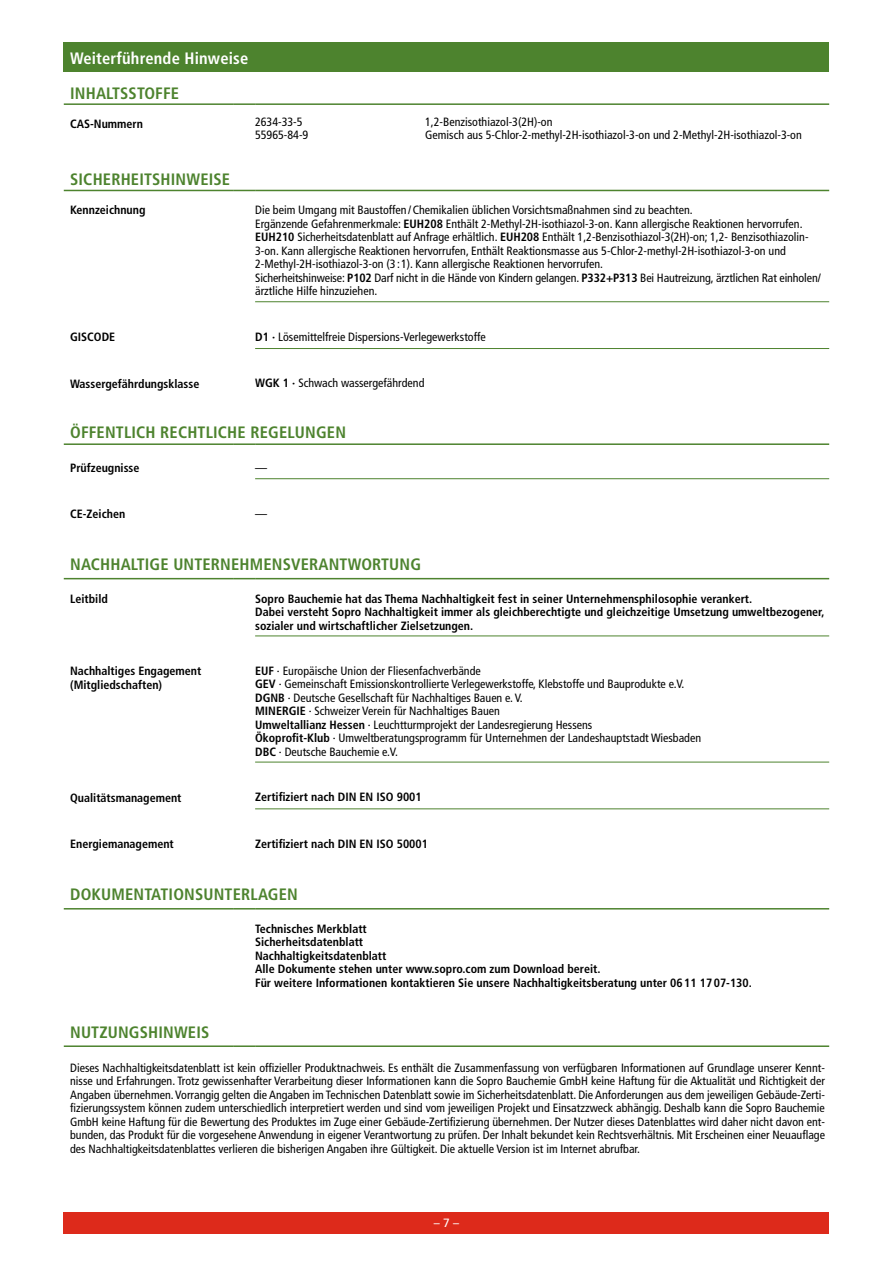
<style>
.page{position:relative;width:893px;height:1263px;background:#fff}
.page>*{position:absolute;margin:0;border:0;box-sizing:border-box;transform-origin:0 0}
._21_TAB_B_head{font:700 condensed 16.5px "Frutiger LT";letter-spacing:.01em;color:#4d832e}
._22_TAB_B_head_neg{font:700 condensed 16.5px "Frutiger LT";letter-spacing:.01em;color:#fff}
._27_TAB_R{font:condensed 12px/13.5px "Frutiger LT";color:#000}
._27_TAB_R-2{font:700 condensed 12px/13.5px "Frutiger LT";color:#000}
._25_TAB_B{font:700 condensed 12px/14.4px "Frutiger LT";color:#000}
._26_TAB_R_Einz_40{font:condensed 12px "Frutiger LT";color:#000}
.t1{font:12px "Frutiger LT";color:#fff}
.s1{font-weight:700}
</style>
<div class="page">
<div style="left:64px;top:1212px;width:765px;height:21px;background:#dd2a1b"></div>
<div style="left:64px;top:43px;width:765px;height:29px;background:#4d832e"></div>
<hr style="left:255px;top:478px;width:574px;height:1px;background:#4d832e">
<hr style="left:255px;top:635px;width:574px;height:1px;background:#4d832e">
<hr style="left:255px;top:808px;width:574px;height:1px;background:#4d832e">
<hr style="left:255px;top:301px;width:574px;height:1px;background:#4d832e">
<hr style="left:255px;top:762px;width:574px;height:1px;background:#4d832e">
<hr style="left:255px;top:348px;width:574px;height:1px;background:#4d832e">
<hr style="left:64px;top:103px;width:170px;height:2px;background:#4d832e">
<hr style="left:234px;top:103px;width:21px;height:2px;background:#4d832e">
<hr style="left:255px;top:103px;width:574px;height:2px;background:#4d832e">
<hr style="left:64px;top:190px;width:170px;height:1px;background:#4d832e">
<svg style="left:234px;top:190px;width:21px;height:1px"></svg>
<hr style="left:255px;top:190px;width:574px;height:1px;background:#4d832e">
<hr style="left:64px;top:443px;width:170px;height:2px;background:#4d832e">
<hr style="left:234px;top:443px;width:21px;height:2px;background:#4d832e">
<hr style="left:255px;top:443px;width:574px;height:2px;background:#4d832e">
<hr style="left:64px;top:908px;width:170px;height:1px;background:#4d832e">
<svg style="left:234px;top:908px;width:21px;height:1px"></svg>
<hr style="left:255px;top:908px;width:574px;height:1px;background:#4d832e">
<hr style="left:64px;top:1045px;width:170px;height:2px;background:#4d832e">
<hr style="left:234px;top:1045px;width:21px;height:2px;background:#4d832e">
<hr style="left:255px;top:1045px;width:574px;height:2px;background:#4d832e">
<hr style="left:64px;top:578px;width:170px;height:1px;background:#4d832e">
<svg style="left:234px;top:578px;width:21px;height:1px"></svg>
<hr style="left:255px;top:578px;width:574px;height:1px;background:#4d832e">
<p class="_22_TAB_B_head_neg" style="left:70px;top:48px;width:180px">Weiterführende Hinweise</p>
<p class="_21_TAB_B_head" style="left:70px;top:83px;width:110px">INHALTSSTOFFE</p>
<p class="_25_TAB_B" style="left:70px;top:117px;width:74px">CAS-Nummern</p>
<p class="_26_TAB_R_Einz_40" style="left:255px;top:115px;width:49px">2634-33-5</p>
<p class="_26_TAB_R_Einz_40" style="left:425px;top:115px;width:129px">1,2-Benzisothiazol-3(2H)-on</p>
<p class="_26_TAB_R_Einz_40" style="left:255px;top:128px;width:55px">55965-84-9</p>
<p class="_26_TAB_R_Einz_40" style="left:425px;top:128px;width:378px">Gemisch aus 5-Chlor-2-methyl-2H-isothiazol-3-on und 2-Methyl-2H-isothiazol-3-on</p>
<p class="_21_TAB_B_head" style="left:70px;top:169px;width:162px">SICHERHEITSHINWEISE</p>
<p class="_25_TAB_B" style="left:70px;top:203px;width:77px">Kennzeichnung</p>
<p class="_27_TAB_R" style="left:255px;top:204px;width:439px">Die beim Umgang mit Baustoffen /Chemikalien üblichen Vorsichtsmaßnahmen sind zu beachten.</p>
<p class="_27_TAB_R" style="left:255px;top:217px;width:555px">Ergänzende Gefahrenmerkmale: <span class="s1">EUH208</span> Enthält 2-Methyl-2H-isothiazol-3-on. Kann allergische Reaktionen hervorrufen.<br><span class="s1">EUH210</span> Sicherheitsdatenblatt auf Anfrage erhältlich. <span class="s1">EUH208</span> Enthält 1,2-Benzisothiazol-3(2H)-on; 1,2- Benzisothiazolin-3-on. Kann allergische Reaktionen hervorrufen, Enthält Reaktionsmasse aus 5-Chlor-2-methyl-2H-isothiazol-3-on und 2-Methyl-2H-isothiazol-3-on (3 :1). Kann allergische Reaktionen hervorrufen.</p>
<p class="_27_TAB_R" style="left:255px;top:271px;width:567px">Sicherheitshinweise: <span class="s1">P102</span> Darf nicht in die Hände von Kindern gelangen. <span class="s1">P332+P313</span> Bei Hautreizung, ärztlichen Rat einholen/ ärztliche Hilfe hinzuziehen.</p>
<p class="_25_TAB_B" style="left:70px;top:329px;width:47px">GISCODE</p>
<p class="_27_TAB_R" style="left:255px;top:330px;width:232px"><span class="s1">D1 ·</span> Lösemittelfreie Dispersions-Verlegewerkstoffe</p>
<p class="_25_TAB_B" style="left:70px;top:377px;width:131px">Wassergefährdungsklasse</p>
<p class="_27_TAB_R" style="left:255px;top:376px;width:171px"><span class="s1">WGK 1 ·</span> Schwach wassergefährdend</p>
<p class="_21_TAB_B_head" style="left:70px;top:422px;width:277px">ÖFFENTLICH RECHTLICHE REGELUNGEN</p>
<p class="_25_TAB_B" style="left:70px;top:461px;width:71px">Prüfzeugnisse</p>
<p class="_27_TAB_R" style="left:255px;top:461px;width:13px">—</p>
<p class="_25_TAB_B" style="left:70px;top:507px;width:57px">CE-Zeichen</p>
<p class="_27_TAB_R" style="left:255px;top:507px;width:13px">—</p>
<p class="_21_TAB_B_head" style="left:70px;top:554px;width:352px">NACHHALTIGE UNTERNEHMENSVERANTWORTUNG</p>
<p class="_25_TAB_B" style="left:70px;top:591px;width:39px">Leitbild</p>
<p class="_27_TAB_R-2" style="left:255px;top:592px;width:571px">Sopro Bauchemie hat das Thema Nachhaltigkeit fest in seiner Unternehmensphilosophie verankert.<br>Dabei versteht Sopro Nachhaltigkeit immer als gleichberechtigte und gleichzeitige Umsetzung umweltbezogener, sozialer und wirtschaftlicher Zielsetzungen.</p>
<p class="_25_TAB_B" style="left:70px;top:663px;width:133px">Nachhaltiges Engagement (Mitgliedschaften)</p>
<p class="_27_TAB_R" style="left:255px;top:664px;width:227px"><span class="s1">EUF</span> · Europäische Union der Fliesenfachverbände</p>
<p class="_27_TAB_R" style="left:255px;top:677px;width:431px"><span class="s1">GEV</span> · Gemeinschaft Emissionskontrollierte Verlegewerkstoffe, Klebstoffe und Bauprodukte e.V.</p>
<p class="_27_TAB_R" style="left:255px;top:691px;width:269px"><span class="s1">DGNB</span> · Deutsche Gesellschaft für Nachhaltiges Bauen e. V.</p>
<p class="_27_TAB_R" style="left:255px;top:704px;width:246px"><span class="s1">MINERGIE</span> · Schweizer Verein für Nachhaltiges Bauen</p>
<p class="_27_TAB_R" style="left:255px;top:718px;width:339px"><span class="s1">Umweltallianz Hessen</span> · Leuchtturmprojekt der Landesregierung Hessens</p>
<p class="_27_TAB_R" style="left:255px;top:731px;width:448px"><span class="s1">Ökoprofit-Klub</span> · Umweltberatungsprogramm für Unternehmen der Landeshauptstadt Wiesbaden</p>
<p class="_27_TAB_R" style="left:255px;top:745px;width:144px"><span class="s1">DBC</span> · Deutsche Bauchemie e.V.</p>
<p class="_25_TAB_B" style="left:70px;top:790px;width:113px">Qualitätsmanagement</p>
<p class="_27_TAB_R-2" style="left:255px;top:790px;width:168px">Zertifiziert nach DIN EN ISO 9001</p>
<p class="_25_TAB_B" style="left:70px;top:837px;width:105px">Energiemanagement</p>
<p class="_27_TAB_R-2" style="left:255px;top:837px;width:174px">Zertifiziert nach DIN EN ISO 50001</p>
<p class="_21_TAB_B_head" style="left:70px;top:884px;width:229px">DOKUMENTATIONSUNTERLAGEN</p>
<p class="_27_TAB_R-2" style="left:255px;top:922px;width:113px">Technisches Merkblatt</p>
<p class="_27_TAB_R-2" style="left:255px;top:935px;width:110px">Sicherheitsdatenblatt</p>
<p class="_27_TAB_R-2" style="left:255px;top:949px;width:133px">Nachhaltigkeitsdatenblatt</p>
<p class="_27_TAB_R-2" style="left:255px;top:962px;width:347px">Alle Dokumente stehen unter www.sopro.com zum Download bereit.</p>
<p class="_27_TAB_R-2" style="left:255px;top:976px;width:498px">Für weitere Informationen kontaktieren Sie unsere Nachhaltigkeitsberatung unter 0611 1707-130.</p>
<p class="_21_TAB_B_head" style="left:70px;top:1022px;width:141px">NUTZUNGSHINWEIS</p>
<p class="_27_TAB_R" style="left:70px;top:1061px;width:756px;text-align:justify">Dieses Nachhaltigkeitsdatenblatt ist kein offizieller Produktnachweis. Es enthält die Zusammenfassung von verfügbaren Informationen auf Grundlage unserer Kennt&shy;nisse und Erfahrungen. Trotz gewissenhafter Verarbeitung dieser Informationen kann die Sopro Bauchemie GmbH keine Haftung für die Aktualität und Richtigkeit der Angaben übernehmen. Vorrangig gelten die Angaben im Technischen Datenblatt sowie im Sicherheitsdatenblatt. Die Anforderungen aus dem jeweiligen Gebäude-Zerti&shy;fizierungssystem können zudem unterschiedlich interpretiert werden und sind vom jeweiligen Projekt und Einsatzzweck abhängig. Deshalb kann die Sopro Bauchemie GmbH keine Haftung für die Bewertung des Produktes im Zuge einer Gebäude-Zertifizierung übernehmen. Der Nutzer dieses Datenblattes wird daher nicht davon ent&shy;bunden, das Produkt für die vorgesehene Anwendung in eigener Verantwortung zu prüfen. Der Inhalt bekundet kein Rechtsverhältnis. Mit Erscheinen einer Neuauflage des Nachhaltigkeitsdatenblattes verlieren die bisherigen Angaben ihre Gültigkeit. Die aktuelle Version ist im Internet abrufbar.</p>
<p class="t1" style="left:434px;top:1215px;width:27px">– 7 –</p>
</div>
